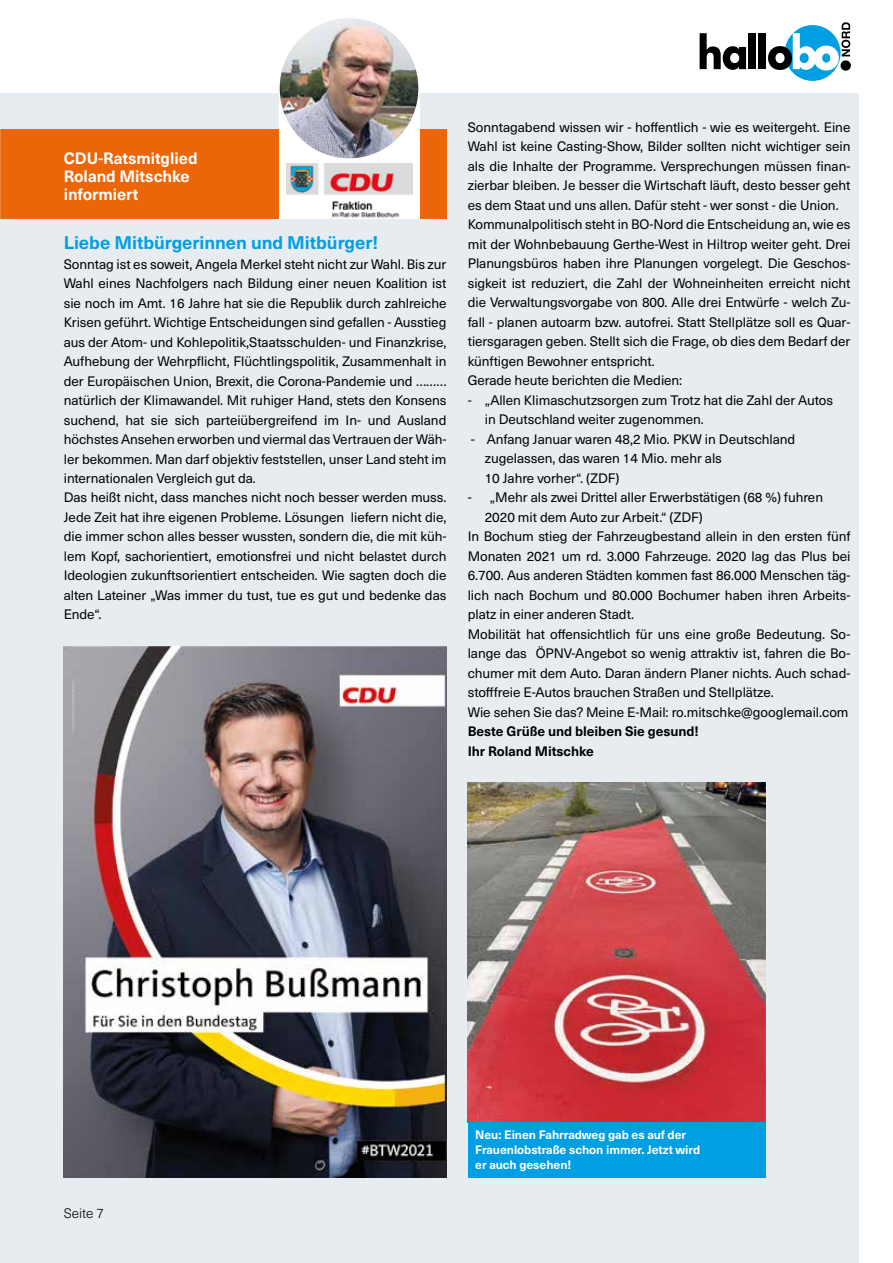
<style>
.page{position:relative;width:893px;height:1263px;background:#fff}
.page>*{position:absolute;margin:0;border:0;box-sizing:border-box;transform-origin:0 0}
.t1{font:700 18px "Neue Haas Unica W1 G";letter-spacing:-.005em;color:#009fe3}
.t2{font:700 16.2px/17.5px "Neue Haas Unica W1 G";letter-spacing:-.005em;color:#fff}
.t3{font:13.5px/19.5px "Neue Haas Unica W1 G";letter-spacing:-.005em;color:#000}
.t4{font:700 13.5px/19.5px "Neue Haas Unica W1 G";letter-spacing:-.005em;color:#000}
.t5{font:300 13.5px "Neue Haas Unica W1 G";color:#000}
.t6{font:700 12px/15px "Neue Haas Unica W1 G";letter-spacing:-.005em;color:#fff}
</style>
<div class="page">
<div style="left:0;top:94px;width:859px;height:1169px;background:#e7ecf0"></div>
<div style="left:0;top:129px;width:446px;height:89px;background:#ec6608"></div>
<div style="left:279px;top:98px;width:140px;height:120px;background:#fff"></div>
<img style="left:287px;top:164px;width:125px;height:54px">
<img style="left:279px;top:19px;width:140px;height:138px">
<div style="left:785px;top:25px;width:55px;height:56px;background:#009fe3;border-radius:50%"></div>
<svg style="left:700px;top:33px;width:46px;height:37px"></svg>
<div style="left:749px;top:33px;width:7px;height:36px;background:#000"></div>
<div style="left:759px;top:33px;width:7px;height:36px;background:#000"></div>
<svg style="left:768px;top:22px;width:82px;height:49px"></svg>
<div style="left:840px;top:60px;width:11px;height:11px;background:#000;border-radius:50%"></div>
<img style="left:64px;top:646px;width:382px;height:532px">
<img style="left:468px;top:782px;width:297px;height:341px">
<div style="left:468px;top:1123px;width:297px;height:55px;background:#009fe3"></div>
<p class="t2" style="left:64px;top:149px;width:135px">CDU-Ratsmitglied<br>Roland Mitschke informiert</p>
<h1 class="t1" style="left:64px;top:229px;width:316px">Liebe Mitbürgerinnen und Mitbürger!</h1>
<p class="t3" style="left:64px;top:253px;width:384px">Sonntag ist es soweit, Angela Merkel steht nicht zur Wahl. Bis zur Wahl eines Nachfolgers nach Bildung einer neuen Koalition ist sie noch im Amt. 16 Jahre hat sie die Republik durch zahlreiche Krisen geführt. Wichtige Entscheidungen sind gefallen - Ausstieg aus der Atom- und Kohlepolitik,Staatsschulden- und Finanzkrise, Aufhebung der Wehrpflicht, Flüchtlingspolitik, Zusammenhalt in der Europäischen Union, Brexit, die Corona-Pandemie und ……… natürlich der Klimawandel. Mit ruhiger Hand, stets den Konsens suchend, hat sie sich parteiübergreifend im In- und Ausland höchstes Ansehen erworben und viermal das Vertrauen der Wäh&shy;ler bekommen. Man darf objektiv feststellen, unser Land steht im internationalen Vergleich gut da.<br>Das heißt nicht, dass manches nicht noch besser werden muss.<br>Jede Zeit hat ihre eigenen Probleme. Lösungen liefern nicht die, die immer schon alles besser wussten, sondern die, die mit küh&shy;lem Kopf, sachorientiert, emotionsfrei und nicht belastet durch Ideologien zukunftsorientiert entscheiden. Wie sagten doch die alten Lateiner „Was immer du tust, tue es gut und bedenke das Ende“.</p>
<p class="t3" style="left:468px;top:117px;width:384px">Sonntagabend wissen wir - hoffentlich - wie es weitergeht. Eine Wahl ist keine Casting-Show, Bilder sollten nicht wichtiger sein als die Inhalte der Programme. Versprechungen müssen finan&shy;zierbar bleiben. Je besser die Wirtschaft läuft, desto besser geht es dem Staat und uns allen. Dafür steht - wer sonst - die Union.<br>Kommunalpolitisch steht in BO-Nord die Entscheidung an, wie es mit der Wohnbebauung Gerthe-West in Hiltrop weiter geht. Drei Planungsbüros haben ihre Planungen vorgelegt. Die Geschos&shy;sigkeit ist reduziert, die Zahl der Wohneinheiten erreicht nicht die Verwaltungsvorgabe von 800. Alle drei Entwürfe - welch Zu&shy;fall - planen autoarm bzw. autofrei. Statt Stellplätze soll es Quar&shy;tiersgaragen geben. Stellt sich die Frage, ob dies dem Bedarf der künftigen Bewohner entspricht.<br>Gerade heute berichten die Medien:</p>
<p class="t3" style="left:485px;top:390px;width:350px;text-indent:-17px">- „Allen Klimaschutzsorgen zum Trotz hat die Zahl der Autos in Deutschland weiter zugenommen.</p>
<p class="t3" style="left:485px;top:429px;width:312px;text-indent:-14px">- Anfang Januar waren 48,2 Mio. PKW in Deutschland zugelassen, das waren 14 Mio. mehr als<br>10 Jahre vorher“. (ZDF)</p>
<p class="t3" style="left:468px;top:487px;width:357px">- „Mehr als zwei Drittel aller Erwerbstätigen (68 %) fuhren</p>
<p class="t3" style="left:485px;top:507px;width:220px">2020 mit dem Auto zur Arbeit.“ (ZDF)</p>
<p class="t3" style="left:468px;top:526px;width:384px">In Bochum stieg der Fahrzeugbestand allein in den ersten fünf</p>
<p class="t3" style="left:468px;top:545px;width:384px">Monaten 2021 um rd. 3.000 Fahrzeuge. 2020 lag das Plus bei</p>
<p class="t3" style="left:468px;top:565px;width:384px">6.700. Aus anderen Städten kommen fast 86.000 Menschen täg-</p>
<p class="t3" style="left:468px;top:584px;width:384px">lich nach Bochum und 80.000 Bochumer haben ihren Arbeits-</p>
<p class="t3" style="left:468px;top:604px;width:168px">platz in einer anderen Stadt.</p>
<p class="t3" style="left:468px;top:623px;width:384px">Mobilität hat offensichtlich für uns eine große Bedeutung. So-</p>
<p class="t3" style="left:468px;top:643px;width:384px">lange das ÖPNV-Angebot so wenig attraktiv ist, fahren die Bo-</p>
<p class="t3" style="left:468px;top:662px;width:384px">chumer mit dem Auto. Daran ändern Planer nichts. Auch schad-</p>
<p class="t3" style="left:468px;top:682px;width:308px">stofffreie E-Autos brauchen Straßen und Stellplätze.</p>
<p class="t3" style="left:468px;top:701px;width:382px">Wie sehen Sie das? Meine E-Mail: ro.mitschke@googlemail.com</p>
<p class="t4" style="left:468px;top:721px;width:233px">Beste Grüße und bleiben Sie gesund!<br>Ihr Roland Mitschke</p>
<p class="t5" style="left:64px;top:1203px;width:42px">Seite 7</p>
<p class="t6" style="left:475px;top:1126px;width:226px">Neu: Einen Fahrradweg gab es auf der<br>Frauenlobstraße schon immer. Jetzt wird er auch gesehen!</p>
</div>
